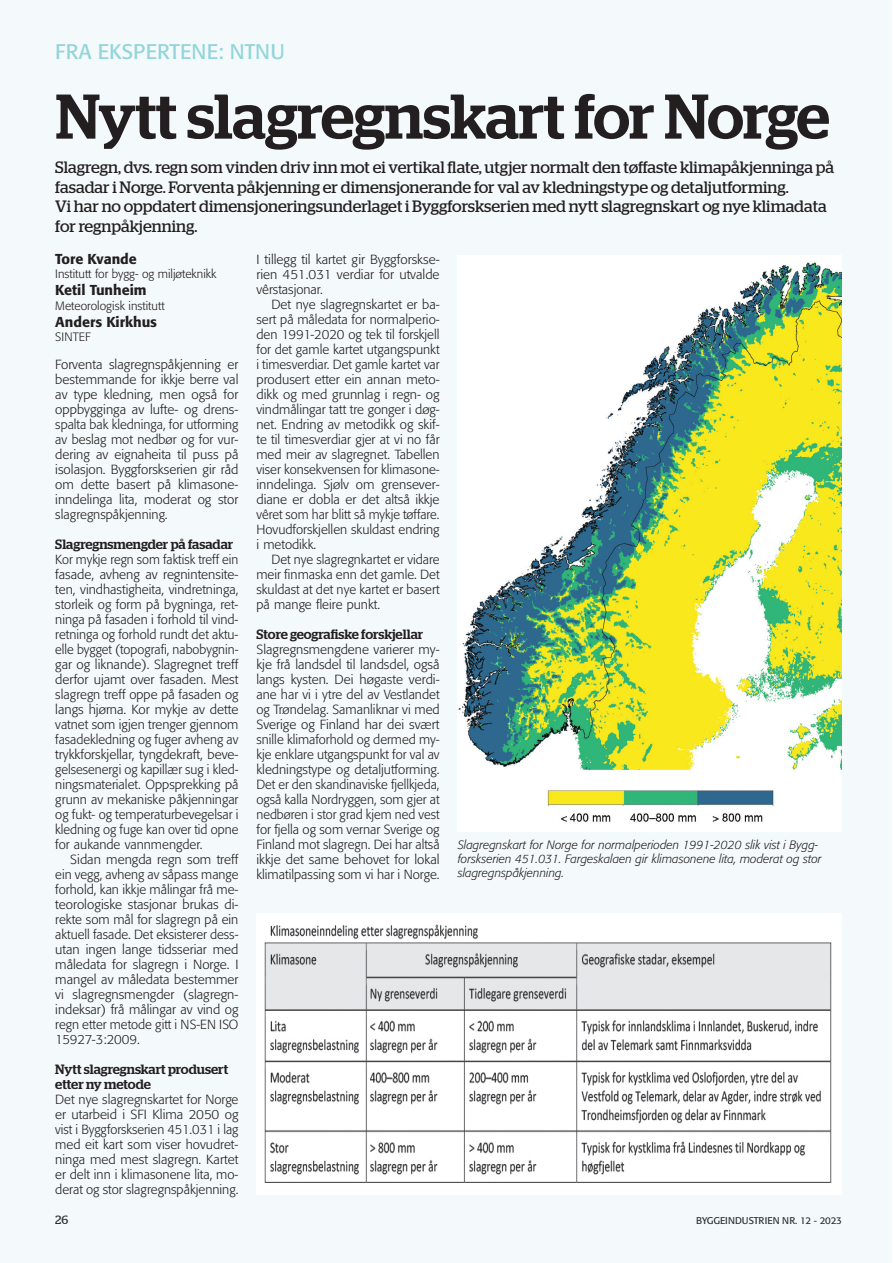
<style>
.page{position:relative;width:893px;height:1263px;background:#fff}
.page>*{position:absolute;margin:0;border:0;box-sizing:border-box;transform-origin:0 0}
.t1{font:500 63px "Stag";letter-spacing:-.005em;color:#231f20}
.t2{font:21px "Formata";color:#93d5da}
.t3{font:16.5px/19.5px "Stag";color:#231f20}
.t4{font:500 14.25px "Formata";color:#231f20}
.t5{font:500 13.5px/15px "Stag";color:#231f20}
.t6{font:300 13.2px/15px "Formata";color:#231f20;text-align:justify}
.t7{font:italic 300 12px/14.2px "Formata";color:#231f20}
.t8{font:300 12px "Formata";color:#231f20}
.t9{font:12px "Stag";color:#231f20}
.t10{font:9.75px "Formata";letter-spacing:-.005em;color:#231f20}
</style>
<div class="page">
<div style="left:0;top:0;width:891px;height:1263px;background:#f4fafb"></div>
<img style="left:458px;top:256px;width:384px;height:575px">
<img style="left:256px;top:914px;width:586px;height:280px">
<h2 class="t2" style="left:55px;top:39px;width:231px">FRA EKSPERTENE: NTNU</h2>
<h1 class="t1" style="left:56px;top:79px;width:775px">Nytt slagregnskart for Norge</h1>
<p class="t3" style="left:55px;top:157px;width:780px">Slagregn, dvs. regn som vinden driv inn mot ei vertikal flate, utgjer normalt den tøffaste klimapåkjenninga på fasadar i Norge. Forventa påkjenning er dimensjonerande for val av kledningstype og detaljutforming.<br>Vi har no oppdatert dimensjoneringsunderlaget i Byggforskserien med nytt slagregnskart og nye klimadata for regnpåkjenning.</p>
<p class="t4" style="left:55px;top:250px;width:83px">Tore Kvande</p>
<p class="t8" style="left:55px;top:267px;width:163px">Institutt for bygg- og miljøteknikk</p>
<p class="t4" style="left:55px;top:281px;width:93px">Ketil Tunheim</p>
<p class="t8" style="left:55px;top:298px;width:111px">Meteorologisk institutt</p>
<p class="t4" style="left:55px;top:313px;width:103px">Anders Kirkhus</p>
<p class="t8" style="left:55px;top:330px;width:37px">SINTEF</p>
<p class="t6" style="left:55px;top:357px;width:185px">Forventa slagregnspåkjenning er bestemmande for ikkje berre val av type kledning, men også for oppbygginga av lufte- og drens&shy;spalta bak kledninga, for utforming av beslag mot nedbør og for vur&shy;dering av eignaheita til puss på isolasjon. Byggforskserien gir råd om dette basert på klimasone&shy;inndelinga lita, moderat og stor slagregnspåkjenning.</p>
<p class="t5" style="left:55px;top:537px;width:180px">Slagregnsmengder på fasadar</p>
<p class="t6" style="left:55px;top:552px;width:185px">Kor mykje regn som faktisk treff ein fasade, avheng av regnintensite&shy;ten, vindhastigheita, vindretninga, storleik og form på bygninga, ret&shy;ninga på fasaden i forhold til vind&shy;retninga og forhold rundt det aktu&shy;elle bygget (topografi, nabobygnin&shy;gar og liknande). Slagregnet treff derfor ujamt over fasaden. Mest slagregn treff oppe på fasaden og langs hjørna. Kor mykje av dette vatnet som igjen trenger gjennom fasadekledning og fuger avheng av trykkforskjellar, tyngdekraft, beve&shy;gelsesenergi og kapillær sug i kled&shy;ningsmaterialet. Oppsprekking på grunn av mekaniske påkjenningar og fukt- og temperaturbevegelsar i kledning og fuge kan over tid opne for aukande vannmengder.</p>
<p class="t6" style="left:55px;top:852px;width:185px;text-indent:15px">Sidan mengda regn som treff ein vegg, avheng av såpass mange forhold, kan ikkje målingar frå me&shy;teorologiske stasjonar brukas di&shy;rekte som mål for slagregn på ein aktuell fasade. Det eksisterer dess&shy;utan ingen lange tidsseriar med måledata for slagregn i Norge. I mangel av måledata bestemmer vi slagregnsmengder (slagregn&shy;indeksar) frå målingar av vind og regn etter metode gitt i NS-EN ISO 15927-3:2009.</p>
<p class="t5" style="left:55px;top:1062px;width:174px">Nytt slagregnskart produsert etter ny metode</p>
<p class="t6" style="left:55px;top:1092px;width:185px">Det nye slagregnskartet for Norge er utarbeid i SFI Klima 2050 og vist i Byggforskserien 451.031 i lag med eit kart som viser hovudret&shy;ninga med mest slagregn. Kartet er delt inn i klimasonene lita, mo&shy;derat og stor slagregnspåkjenning.</p>
<p class="t6" style="left:256px;top:252px;width:185px">I tillegg til kartet gir Byggforskse&shy;rien 451.031 verdiar for utvalde vêrstasjonar.</p>
<p class="t6" style="left:256px;top:297px;width:185px;text-indent:15px">Det nye slagregnskartet er ba&shy;sert på måledata for normalperio&shy;den 1991-2020 og tek til forskjell for det gamle kartet utgangspunkt i timesverdiar. Det gamle kartet var produsert etter ein annan meto&shy;dikk og med grunnlag i regn- og vindmålingar tatt tre gonger i døg&shy;net. Endring av metodikk og skif&shy;te til timesverdiar gjer at vi no får med meir av slagregnet. Tabellen viser konsekvensen for klimasone&shy;inndelinga. Sjølv om grensever&shy;diane er dobla er det altså ikkje vêret som har blitt så mykje tøffare.<br>Hovudforskjellen skuldast endring i metodikk.</p>
<p class="t6" style="left:256px;top:552px;width:185px;text-indent:15px">Det nye slagregnkartet er vidare meir finmaska enn det gamle. Det skuldast at det nye kartet er basert på mange fleire punkt.</p>
<p class="t5" style="left:256px;top:627px;width:168px">Store geografiske forskjellar</p>
<p class="t6" style="left:256px;top:642px;width:185px">Slagregnsmengdene varierer my&shy;kje frå landsdel til landsdel, også langs kysten. Dei høgaste verdi&shy;ane har vi i ytre del av Vestlandet og Trøndelag. Samanliknar vi med Sverige og Finland har dei svært snille klimaforhold og dermed my&shy;kje enklare utgangspunkt for val av kledningstype og detaljutforming.<br>Det er den skandinaviske fjellkjeda, også kalla Nordryggen, som gjer at nedbøren i stor grad kjem ned vest for fjella og som vernar Sverige og Finland mot slagregn. Dei har altså ikkje det same behovet for lokal klimatilpassing som vi har i Norge.</p>
<p class="t7" style="left:458px;top:837px;width:365px">Slagregnskart for Norge for normalperioden 1991-2020 slik vist i Bygg&shy;forskserien 451.031. Fargeskalaen gir klimasonene lita, moderat og stor slagregnspåkjenning.</p>
<p class="t9" style="left:55px;top:1213px;width:15px">26</p>
<p class="t10" style="left:696px;top:1215px;width:147px">BYGGEINDUSTRIEN NR. 12 - 2023</p>
</div>
